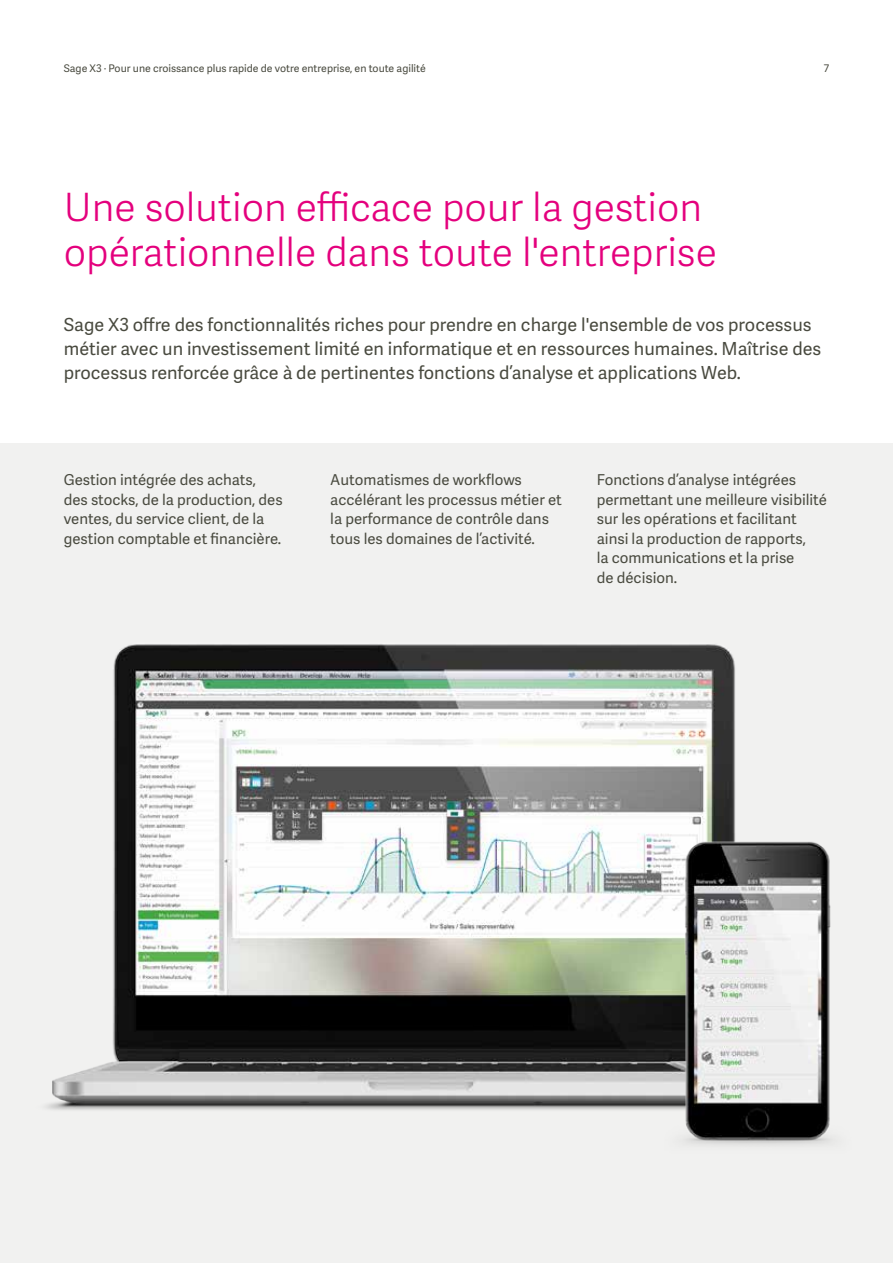
<style>
.page{position:relative;width:893px;height:1263px;background:#fff}
.page>*{position:absolute;margin:0;border:0;box-sizing:border-box;transform-origin:0 0}
.t1{font:39px/45px "Adelle Sans SAGE Lt";color:#e4007d}
.t2{font:18px/24px "Adelle Sans SAGE";color:#494a3f}
.t3{font:15px/19.5px "Adelle Sans SAGE";color:#494a3f}
.t4{font:10.5px "Adelle Sans SAGE";color:#494a3f}
</style>
<div class="page">
<div style="left:0;top:443px;width:893px;height:820px;background:#f1f1f0"></div>
<img style="left:46px;top:644px;width:690px;height:466px">
<img style="left:653px;top:822px;width:180px;height:324px">
<p class="t4" style="left:64px;top:61px;width:364px">Sage X3 · Pour une croissance plus rapide de votre entreprise, en toute agilité</p>
<p class="t4" style="left:824px;top:61px;width:7px">7</p>
<h1 class="t1" style="left:64px;top:183px;width:655px">Une solution efficace pour la gestion opérationnelle dans toute l'entreprise</h1>
<p class="t2" style="left:64px;top:312px;width:759px">Sage X3 offre des fonctionnalités riches pour prendre en charge l'ensemble de vos processus métier avec un investissement limité en informatique et en ressources humaines. Maîtrise des processus renforcée grâce à de pertinentes fonctions d’analyse et applications Web.</p>
<p class="t3" style="left:64px;top:470px;width:220px">Gestion intégrée des achats, des stocks, de la production, des ventes, du service client, de la gestion comptable et financière.</p>
<p class="t3" style="left:330px;top:470px;width:233px">Automatismes de workflows accélérant les processus métier et la performance de contrôle dans tous les domaines de l’activité.</p>
<p class="t3" style="left:597px;top:470px;width:232px">Fonctions d’analyse intégrées permettant une meilleure visibilité sur les opérations et facilitant ainsi la production de rapports,<br>la communications et la prise<br>de décision.</p>
</div>
